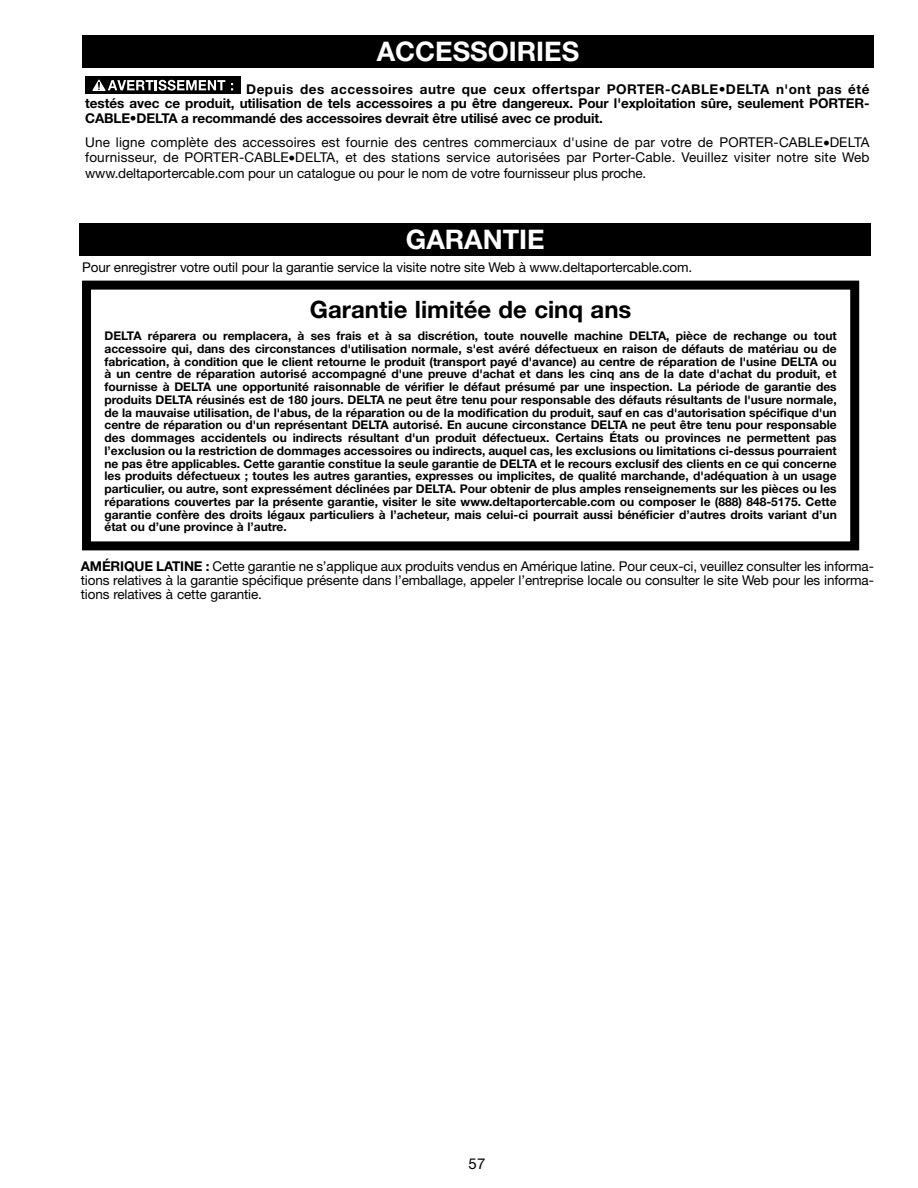
<style>
.page{position:relative;width:918px;height:1188px;background:#fff}
.page>*{position:absolute;margin:0;border:0;box-sizing:border-box;transform-origin:0 0}
.t1{font:700 27px "Helvetica Neue";color:#fff}
.t2{font:700 24px "Helvetica Neue";color:#000}
.t3{font:15px "Helvetica Neue";color:#000}
.t4{font:13.5px/14.2px "Helvetica Neue";letter-spacing:-.01em;color:#000}
.t5{font:700 13.5px/14.2px "Helvetica Neue";letter-spacing:-.005em;color:#000}
.t6{font:13.5px "Helvetica Neue";letter-spacing:.01em;color:#000}
.t7{font:700 13.5px "Helvetica Neue";letter-spacing:.035em;color:#000}
.t8{font:13.5px "Helvetica Neue";letter-spacing:.015em;color:#000}
.t9{font:700 12px/12.8px "Helvetica Neue";color:#000;text-align:justify}
.s1{font-weight:700}
</style>
<div class="page">
<div style="left:85px;top:76px;width:156px;height:18px;background:#000"></div>
<svg style="left:92px;top:80px;width:133px;height:11px"></svg>
<div style="left:82px;top:35px;width:792px;height:33px;background:#000"></div>
<div style="left:79px;top:223px;width:792px;height:32px;background:#000"></div>
<div style="left:82px;top:281px;width:777px;height:269px;border:9px solid #000"></div>
<h1 class="t1" style="left:377px;top:35px;width:204px">ACCESSOIRIES</h1>
<p class="t5" style="left:85px;top:82px;width:786px;text-indent:634px">•DELTA n'ont pas été testés avec ce produit, utilisation de tels accessoires a pu être dangereux. Pour l'exploitation sûre, seulement Porter</p>
<p class="t7" style="left:246px;top:81px;width:381px">Depuis des accessoires autre que ceux offertspar Porter</p>
<p class="t5" style="left:665px;top:82px;width:27px">-Cable</p>
<p class="t5" style="left:864px;top:96px;width:7px">-</p>
<p class="t5" style="left:85px;top:110px;width:20px">Cable</p>
<p class="t5" style="left:130px;top:110px;width:474px">•DELTA a recommandé des accessoires devrait être utilisé avec ce produit.</p>
<p class="t6" style="left:85px;top:134px;width:654px">Une ligne complète des accessoires est fournie des centres commerciaux d'usine de par votre de Porter</p>
<p class="t4" style="left:774px;top:135px;width:25px">-Cable</p>
<p class="t4" style="left:823px;top:135px;width:48px">•DELTA</p>
<p class="t8" style="left:85px;top:149px;width:119px">fournisseur, de Porter</p>
<p class="t4" style="left:239px;top:149px;width:25px">-Cable</p>
<p class="t4" style="left:85px;top:148px;width:786px;line-height:16.5px;text-indent:204px">•DELTA, et des stations service autorisées par Porter-Cable. Veuillez visiter notre site Web www.deltaportercable.com pour un catalogue ou pour le nom de votre fournisseur plus proche.</p>
<h1 class="t1" style="left:406px;top:222px;width:140px">GARANTIE</h1>
<p class="t4" style="left:82px;top:260px;width:612px">Pour enregistrer votre outil pour la garantie service la visite notre site Web à www.deltaportercable.com.</p>
<h2 class="t2" style="left:310px;top:295px;width:323px">Garantie limitée de cinq ans</h2>
<p class="t9" style="left:105px;top:329px;width:734px">DELTA réparera ou remplacera, à ses frais et à sa discrétion, toute nouvelle machine DELTA, pièce de rechange ou tout accessoire qui, dans des circonstances d'utilisation normale, s'est avéré défectueux en raison de défauts de matériau ou de fabrication, à condition que le client retourne le produit (transport payé d'avance) au centre de réparation de l'usine DELTA ou à un centre de réparation autorisé accompagné d'une preuve d'achat et dans les cinq ans de la date d'achat du produit, et fournisse à DELTA une opportunité raisonnable de vérifier le défaut présumé par une inspection. La période de garantie des produits DELTA réusinés est de 180 jours. DELTA ne peut être tenu pour responsable des défauts résultants de l'usure normale, de la mauvaise utilisation, de l'abus, de la réparation ou de la modification du produit, sauf en cas d'autorisation spécifique d'un centre de réparation ou d'un représentant DELTA autorisé. En aucune circonstance DELTA ne peut être tenu pour responsable des dommages accidentels ou indirects résultant d'un produit défectueux. Certains États ou provinces ne permettent pas l’exclusion ou la restriction de dommages accessoires ou indirects, auquel cas, les exclusions ou limitations ci-dessus pourraient ne pas être applicables. Cette garantie constitue la seule garantie de DELTA et le recours exclusif des clients en ce qui concerne les produits défectueux ; toutes les autres garanties, expresses ou implicites, de qualité marchande, d'adéquation à un usage particulier, ou autre, sont expressément déclinées par DELTA. Pour obtenir de plus amples renseignements sur les pièces ou les réparations couvertes par la présente garantie, visiter le site www.deltaportercable.com ou composer le (888) 848-5175. Cette garantie confère des droits légaux particuliers à l’acheteur, mais celui-ci pourrait aussi bénéficier d’autres droits variant d’un état ou d’une province à l’autre.</p>
<p class="t4" style="left:81px;top:559px;width:795px;text-align:justify"><span class="s1">AMÉRIQUE LATINE :</span> Cette garantie ne s’applique aux produits vendus en Amérique latine. Pour ceux-ci, veuillez consulter les informa&shy;tions relatives à la garantie spécifique présente dans l’emballage, appeler l’entreprise locale ou consulter le site Web pour les informa&shy;tions relatives à cette garantie.</p>
<p class="t3" style="left:469px;top:1155px;width:18px">57</p>
</div>
